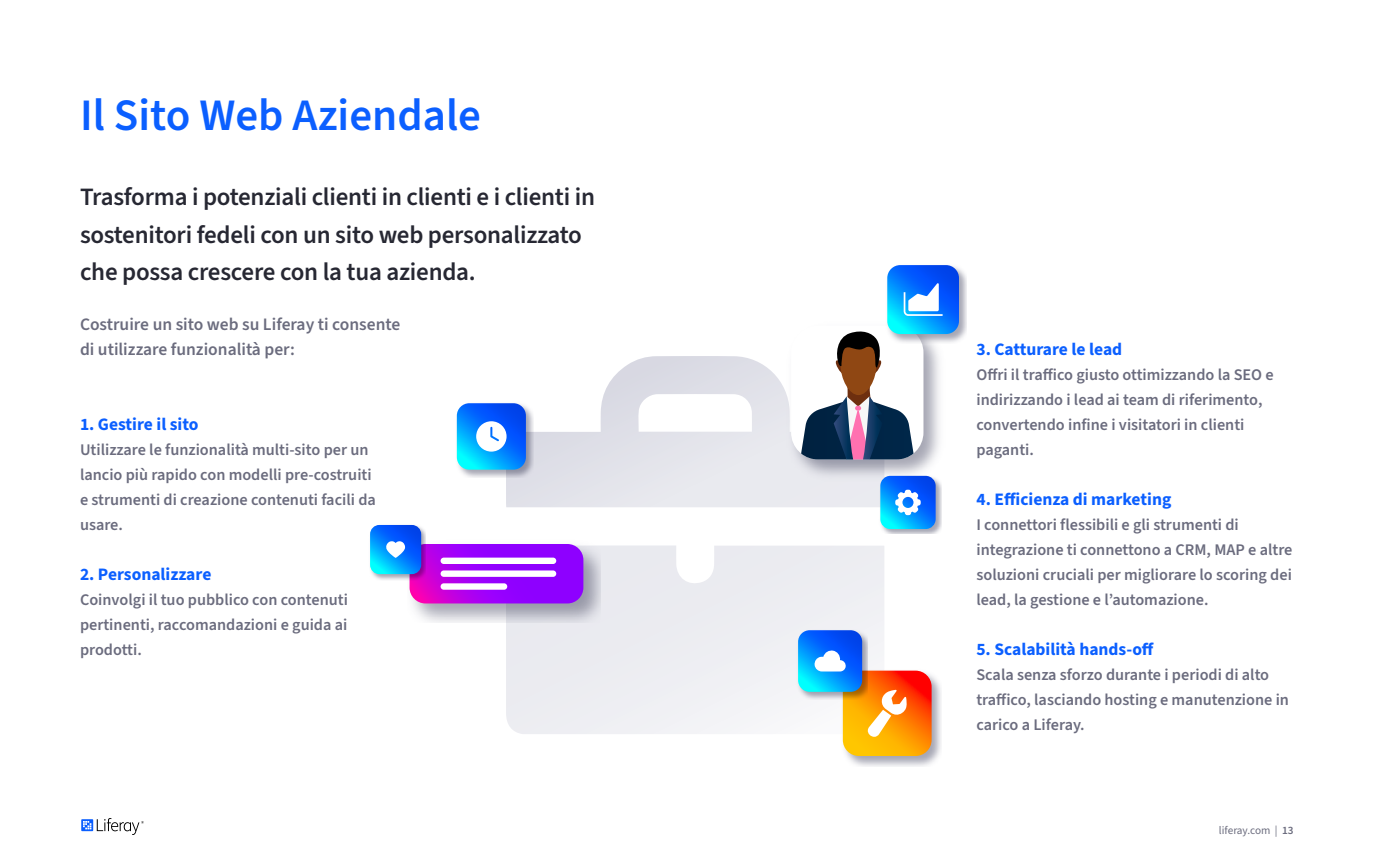
<style>
.page{position:relative;width:1375px;height:860px;background:#fff}
.page>*{position:absolute;margin:0;border:0;box-sizing:border-box;transform-origin:0 0}
.t1{font:600 45px "Source Sans 3";color:#0b5fff}
.t2{font:600 25px/37.5px "Source Sans 3";letter-spacing:-.01em;color:#272833}
.t3{font:700 17.5px "Source Sans 3";color:#0b5fff}
.t4{font:600 17.5px/25px "Source Sans 3";color:#6b6c7e}
.t5{font:600 16.25px/25px "Source Sans 3";color:#6b6c7e}
.t6{font:11.25px "Source Sans 3";color:#6b6c7e}
.s1{font-weight:600}
</style>
<div class="page">
<svg style="left:81px;top:818px;width:63px;height:17px"></svg>
<div style="left:506px;top:545px;width:378px;height:189px;background:#ededf1"></div>
<svg style="left:506px;top:356px;width:372px;height:151px"></svg>
<img style="left:784px;top:356px;width:150px;height:126px">
<div style="left:791px;top:326px;width:132px;height:133px;background:#fff;border-radius:27px"></div>
<img style="left:878px;top:473px;width:63px;height:61px">
<svg style="left:880px;top:476px;width:56px;height:53px;background:#2696fb"></svg>
<img style="left:959px;top:269px;width:8px;height:71px">
<svg style="left:801px;top:265px;width:158px;height:194px"></svg>
<img style="left:847px;top:676px;width:94px;height:91px">
<img style="left:795px;top:627px;width:73px;height:72px">
<svg style="left:798px;top:630px;width:134px;height:126px"></svg>
<img style="left:456px;top:400px;width:77px;height:78px">
<svg style="left:457px;top:403px;width:69px;height:67px;background:#2e9afb"></svg>
<img style="left:413px;top:545px;width:188px;height:77px">
<svg style="left:370px;top:525px;width:213px;height:78px"></svg>
<h1 class="t1" style="left:80px;top:85px;width:403px">Il Sito Web Aziendale</h1>
<h2 class="t2" style="left:80px;top:179px;width:517px">Trasforma i potenziali clienti in clienti e i clienti in sostenitori fedeli con un sito web personalizzato che possa crescere con la tua azienda.</h2>
<p class="t4" style="left:80px;top:312px;width:322px">Costruire un sito web su Liferay ti consente di utilizzare funzionalità per:</p>
<p class="t3" style="left:80px;top:412px;width:120px">1. Gestire il sito</p>
<p class="t5" style="left:80px;top:438px;width:297px">Utilizzare le funzionalità multi-sito per un lancio più rapido con modelli pre-costruiti e strumenti di creazione contenuti facili da usare.</p>
<p class="t3" style="left:80px;top:562px;width:133px">2. Personalizzare</p>
<p class="t5" style="left:80px;top:588px;width:269px;text-align:justify">Coinvolgi il tuo pubblico con contenuti pertinenti, raccomandazioni e guida ai prodotti.</p>
<p class="t3" style="left:976px;top:338px;width:147px">3. Catturare le lead</p>
<p class="t5" style="left:976px;top:363px;width:299px">Offri il traffico giusto ottimizzando la SEO e indirizzando i lead ai team di riferimento, convertendo infine i visitatori in clienti paganti.</p>
<p class="t3" style="left:976px;top:488px;width:196px">4. Efficienza di marketing</p>
<p class="t5" style="left:976px;top:513px;width:318px">I connettori flessibili e gli strumenti di integrazione ti connettono a CRM, MAP e altre soluzioni cruciali per migliorare lo scoring dei lead, la gestione e l’automazione.</p>
<p class="t3" style="left:976px;top:638px;width:179px">5. Scalabilità hands-off</p>
<p class="t5" style="left:976px;top:663px;width:314px">Scala senza sforzo durante i periodi di alto traffico, lasciando hosting e manutenzione in carico a Liferay.</p>
<p class="t6" style="left:1219px;top:823px;width:76px">liferay.com | <span class="s1">13</span></p>
</div>
